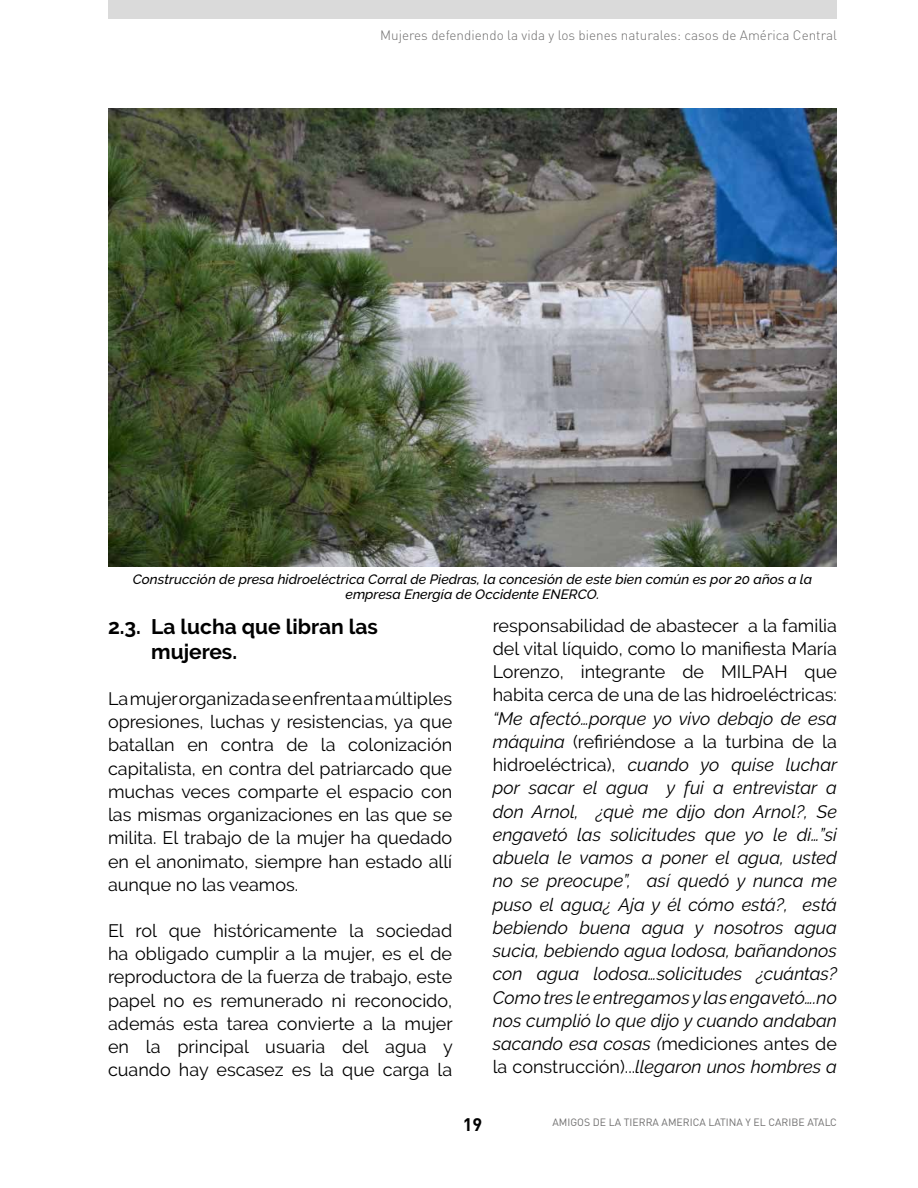
<style>
.page{position:relative;width:918px;height:1188px;background:#fff}
.page>*{position:absolute;margin:0;border:0;box-sizing:border-box;transform-origin:0 0}
.t1{font:700 21px/24.8px "Raleway";color:#000}
.t2{font:18px/23.2px "Raleway";color:#000;text-align:justify}
.t3{font:italic 18px/23.2px "Raleway";color:#000;text-align:justify}
.t4{font:700 18px "DIN Pro";color:#000}
.t5{font:italic 500 13.5px/15px "Raleway";color:#000;text-align:center}
.t6{font:300 13.5px "DIN Pro";color:#706f6f}
.t7{font:10.5px "DIN Pro";color:#706f6f}
.s1{font-style:normal}
</style>
<div class="page">
<div style="left:108px;top:0;width:729px;height:19px;background:#dadada"></div>
<img style="left:108px;top:108px;width:729px;height:458px">
<p class="t6" style="left:380px;top:26px;width:458px">Mujeres defendiendo la vida y los bienes naturales: casos de América Central</p>
<p class="t5" style="left:133px;top:572px;width:681px">Construcción de presa hidroeléctrica Corral de Piedras, la concesión de este bien común es por 20 años a la empresa Energía de Occidente ENERCO.</p>
<p class="t1" style="left:151px;top:615px;width:228px;text-indent:-43px">2.3. La lucha que libran las mujeres.</p>
<p class="t2" style="left:108px;top:687px;width:346px">La mujer organizada se enfrenta a múltiples opresiones, luchas y resistencias, ya que batallan en contra de la colonización capitalista, en contra del patriarcado que muchas veces comparte el espacio con las mismas organizaciones en las que se milita. El trabajo de la mujer ha quedado en el anonimato, siempre han estado allí aunque no las veamos.</p>
<p class="t2" style="left:108px;top:919px;width:346px">El rol que históricamente la sociedad ha obligado cumplir a la mujer, es el de reproductora de la fuerza de trabajo, este papel no es remunerado ni reconocido, además esta tarea convierte a la mujer en la principal usuaria del agua y cuando hay escasez es la que carga la</p>
<p class="t2" style="left:493px;top:614px;width:346px">responsabilidad de abastecer a la familia del vital líquido, como lo manifiesta María Lorenzo, integrante de MILPAH que habita cerca de una de las hidroeléctricas:</p>
<p class="t3" style="left:493px;top:707px;width:346px">“Me afectó…porque yo vivo debajo de esa máquina <span class="s1">(refiriéndose a la turbina de la hidroeléctrica),</span> cuando yo quise luchar por sacar el agua y fui a entrevistar a don Arnol, ¿què me dijo don Arnol?, Se engavetó las solicitudes que yo le di…”si abuela le vamos a poner el agua, usted no se preocupe”, así quedó y nunca me puso el agua¿ Aja y él cómo está?, está bebiendo buena agua y nosotros agua sucia, bebiendo agua lodosa, bañandonos con agua lodosa…solicitudes ¿cuántas?<br>Como tres le entregamos y las engavetó….no nos cumplió lo que dijo y cuando andaban sacando esa cosas (<span class="s1">mediciones antes de la construcción)...</span>llegaron unos hombres a</p>
<p class="t4" style="left:463px;top:1113px;width:21px">19</p>
<p class="t7" style="left:552px;top:1115px;width:286px">AMIGOS DE LA TIERRA AMERICA LATINA Y EL CARIBE ATALC</p>
</div>
